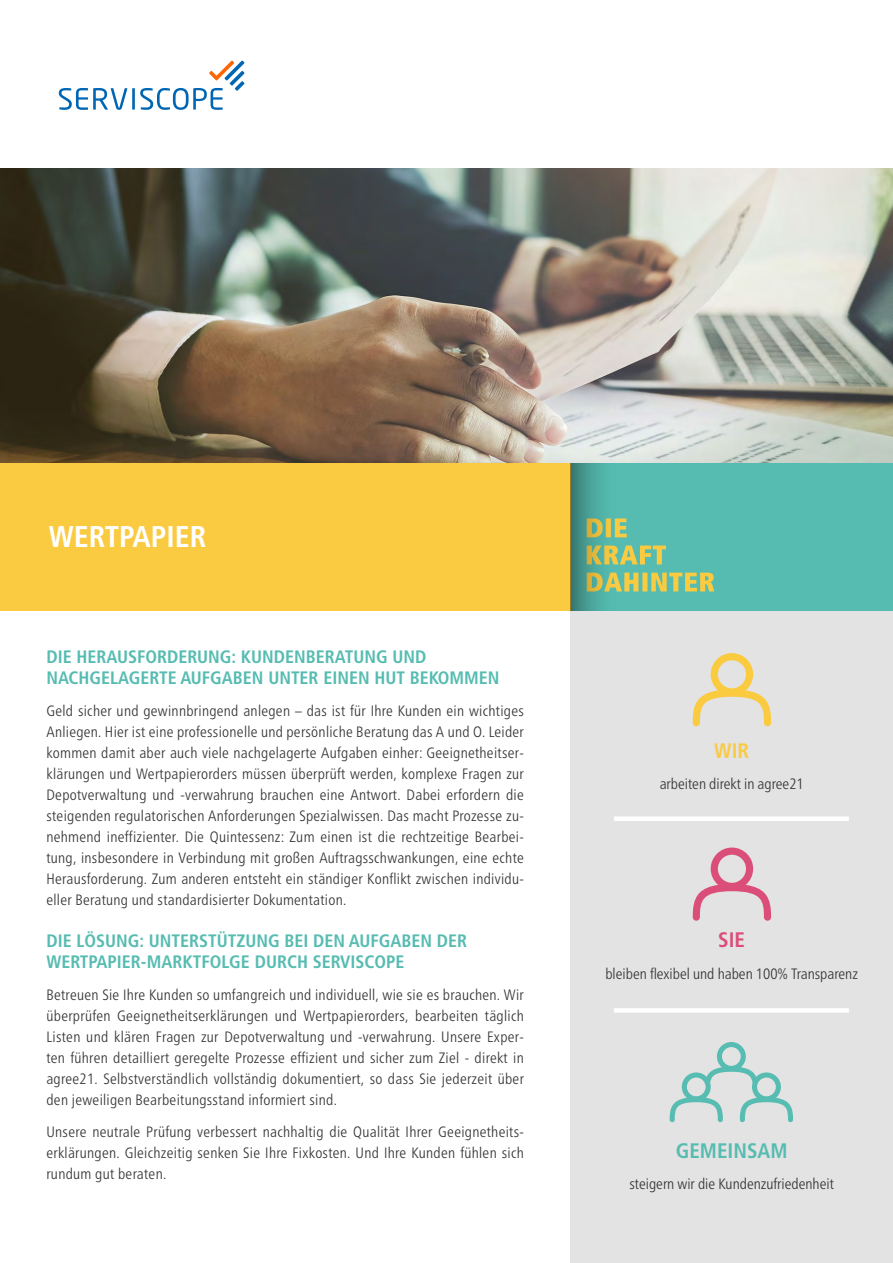
<style>
.page{position:relative;width:893px;height:1263px;background:#fff}
.page>*{position:absolute;margin:0;border:0;box-sizing:border-box;transform-origin:0 0}
.t1{font:700 condensed 30px "Frutiger LT Pro";color:#fff}
.t2{font:700 condensed 21px "Frutiger LT Pro";color:#56bcb1}
.t3{font:700 condensed 21px "Frutiger LT Pro";color:#facb41}
.t4{font:700 condensed 21px "Frutiger LT Pro";color:#db4e7a}
.t5{font:700 condensed 18px/21px "Frutiger LT Pro";color:#56bcb1}
.t6{font:300 condensed 15px/21px "Frutiger Neue LTW1 G";letter-spacing:.02em;color:#343334;text-align:justify}
.t7{font:300 condensed 15px "Frutiger Neue LTW1 G";color:#343334}
</style>
<div class="page">
<div style="left:571px;top:497px;width:322px;height:766px;background:#e3e3e3"></div>
<svg style="left:693px;top:653px;width:78px;height:73px"></svg>
<svg style="left:693px;top:847px;width:78px;height:74px"></svg>
<svg style="left:670px;top:1042px;width:123px;height:80px"></svg>
<img style="left:0;top:169px;width:893px;height:294px">
<div style="left:560px;top:463px;width:333px;height:147px;background:#56bcb1"></div>
<svg style="left:618px;top:573px;width:96px;height:18px"></svg>
<svg style="left:618px;top:545px;width:48px;height:19px"></svg>
<svg style="left:618px;top:518px;width:9px;height:19px"></svg>
<div style="left:614px;top:816px;width:235px;height:5px;background:#fff"></div>
<div style="left:614px;top:1008px;width:235px;height:5px;background:#fff"></div>
<div style="left:0;top:463px;width:570px;height:147px;background:#facb41"></div>
<svg style="left:59px;top:61px;width:185px;height:49px"></svg>
<svg style="left:570px;top:463px;width:48px;height:147px"></svg>
<h1 class="t1" style="left:49px;top:519px;width:159px">WERTPAPIER</h1>
<p class="t5" style="left:46px;top:646px;width:454px">DIE HERAUSFORDERUNG: KUNDENBERATUNG UND<br>NACHGELAGERTE AUFGABEN UNTER EINEN HUT BEKOMMEN</p>
<p class="t6" style="left:46px;top:699px;width:479px">Geld sicher und gewinnbringend anlegen – das ist für Ihre Kunden ein wichtiges Anliegen. Hier ist eine professionelle und persönliche Beratung das A und O. Leider kommen damit aber auch viele nachgelagerte Aufgaben einher: Geeignetheitser&shy;klärungen und Wertpapierorders müssen überprüft werden, komplexe Fragen zur Depotverwaltung und -verwahrung brauchen eine Antwort. Dabei erfordern die steigenden regulatorischen Anforderungen Spezialwissen. Das macht Prozesse zu&shy;nehmend ineffizienter. Die Quintessenz: Zum einen ist die rechtzeitige Bearbei&shy;tung, insbesondere in Verbindung mit großen Auftragsschwankungen, eine echte Herausforderung. Zum anderen entsteht ein ständiger Konflikt zwischen individu&shy;eller Beratung und standardisierter Dokumentation.</p>
<p class="t5" style="left:46px;top:930px;width:422px">DIE LÖSUNG: UNTERSTÜTZUNG BEI DEN AUFGABEN DER<br>WERTPAPIER-MARKTFOLGE DURCH SERVISCOPE</p>
<p class="t6" style="left:46px;top:983px;width:479px">Betreuen Sie Ihre Kunden so umfangreich und individuell, wie sie es brauchen. Wir überprüfen Geeignetheitserklärungen und Wertpapierorders, bearbeiten täglich Listen und klären Fragen zur Depotverwaltung und -verwahrung. Unsere Exper&shy;ten führen detailliert geregelte Prozesse effizient und sicher zum Ziel - direkt in agree21. Selbstverständlich vollständig dokumentiert, so dass Sie jederzeit über den jeweiligen Bearbeitungsstand informiert sind.</p>
<p class="t6" style="left:46px;top:1120px;width:479px">Unsere neutrale Prüfung verbessert nachhaltig die Qualität Ihrer Geeignetheits&shy;erklärungen. Gleichzeitig senken Sie Ihre Fixkosten. Und Ihre Kunden fühlen sich rundum gut beraten.</p>
<h2 class="t3" style="left:714px;top:738px;width:37px">WIR</h2>
<p class="t7" style="left:660px;top:773px;width:146px">arbeiten direkt in agree21</p>
<h2 class="t4" style="left:718px;top:927px;width:28px">SIE</h2>
<p class="t7" style="left:605px;top:962px;width:254px">bleiben flexibel und haben 100% Transparenz</p>
<h2 class="t2" style="left:676px;top:1138px;width:113px">GEMEINSAM</h2>
<p class="t7" style="left:629px;top:1173px;width:206px">steigern wir die Kundenzufriedenheit</p>
</div>
